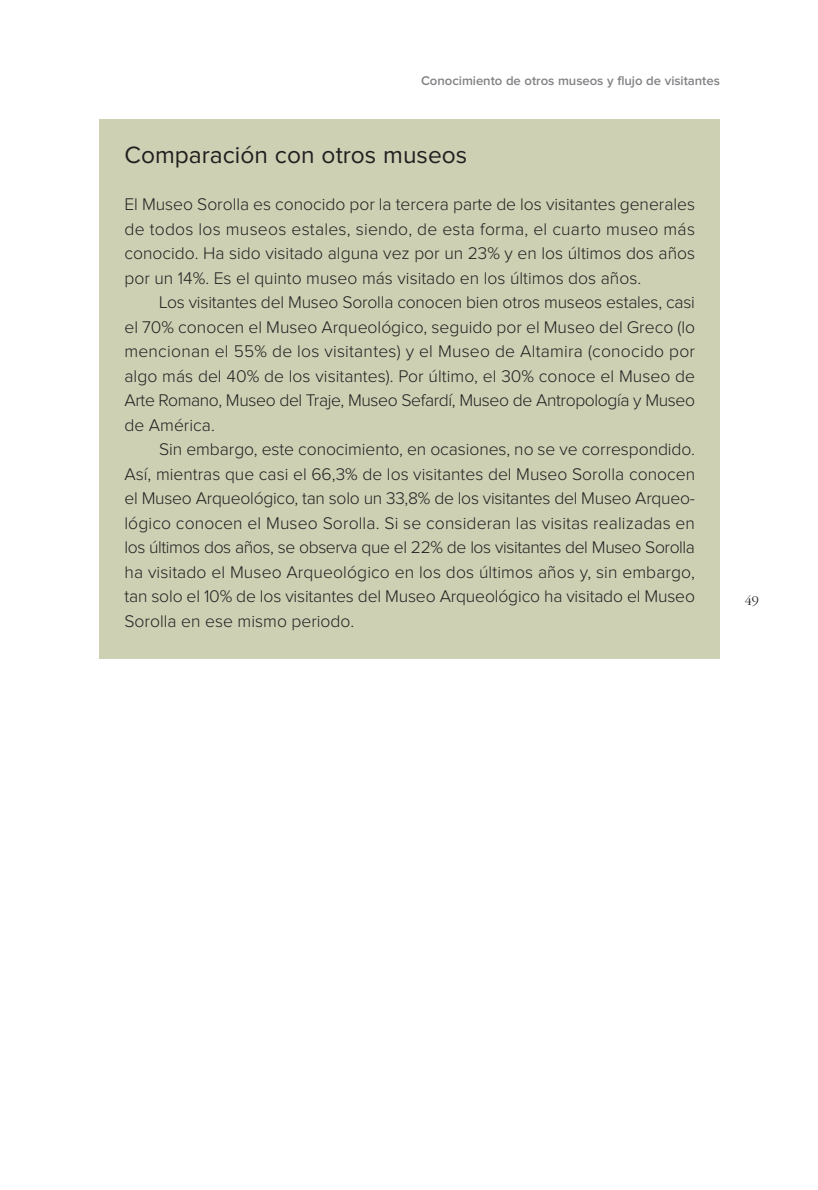
<style>
.page{position:relative;width:818px;height:1190px;background:#fff}
.page>*{position:absolute;margin:0;border:0;box-sizing:border-box;transform-origin:0 0}
.t1{font:24.5px "Proxima Nova";color:#231f20}
.t2{font:300 17.5px/24.5px "Proxima Nova";color:#231f20;text-align:justify}
.t3{font:300 14px "ITC Garamond Std";color:#231f20}
.t4{font:600 13.12px "Proxima Nova";letter-spacing:-.005em;color:#808285}
</style>
<div class="page">
<div style="left:100px;top:119px;width:620px;height:540px;background:#ced0b4"></div>
<p class="t4" style="left:421px;top:76px;width:300px">Conocimiento de otros museos y flujo de visitantes</p>
<h1 class="t1" style="left:124px;top:147px;width:344px">Comparación con otros museos</h1>
<p class="t2" style="left:124px;top:195px;width:572px">El Museo Sorolla es conocido por la tercera parte de los visitantes generales de todos los museos estales, siendo, de esta forma, el cuarto museo más conocido. Ha sido visitado alguna vez por un 23% y en los últimos dos años por un 14%. Es el quinto museo más visitado en los últimos dos años.</p>
<p class="t2" style="left:124px;top:293px;width:572px;text-indent:35px">Los visitantes del Museo Sorolla conocen bien otros museos estales, casi el 70% conocen el Museo Arqueológico, seguido por el Museo del Greco (lo mencionan el 55% de los visitantes) y el Museo de Altamira (conocido por algo más del 40% de los visitantes). Por último, el 30% conoce el Museo de Arte Romano, Museo del Traje, Museo Sefardí, Museo de Antropología y Museo de América.</p>
<p class="t2" style="left:124px;top:440px;width:572px;text-indent:35px">Sin embargo, este conocimiento, en ocasiones, no se ve correspondido.<br>Así, mientras que casi el 66,3% de los visitantes del Museo Sorolla conocen el Museo Arqueológico, tan solo un 33,8% de los visitantes del Museo Arqueo&shy;lógico conocen el Museo Sorolla. Si se consideran las visitas realizadas en los últimos dos años, se observa que el 22% de los visitantes del Museo Sorolla ha visitado el Museo Arqueológico en los dos últimos años y, sin embargo, tan solo el 10% de los visitantes del Museo Arqueológico ha visitado el Museo Sorolla en ese mismo periodo.</p>
<p class="t3" style="left:745px;top:595px;width:15px">49</p>
</div>
